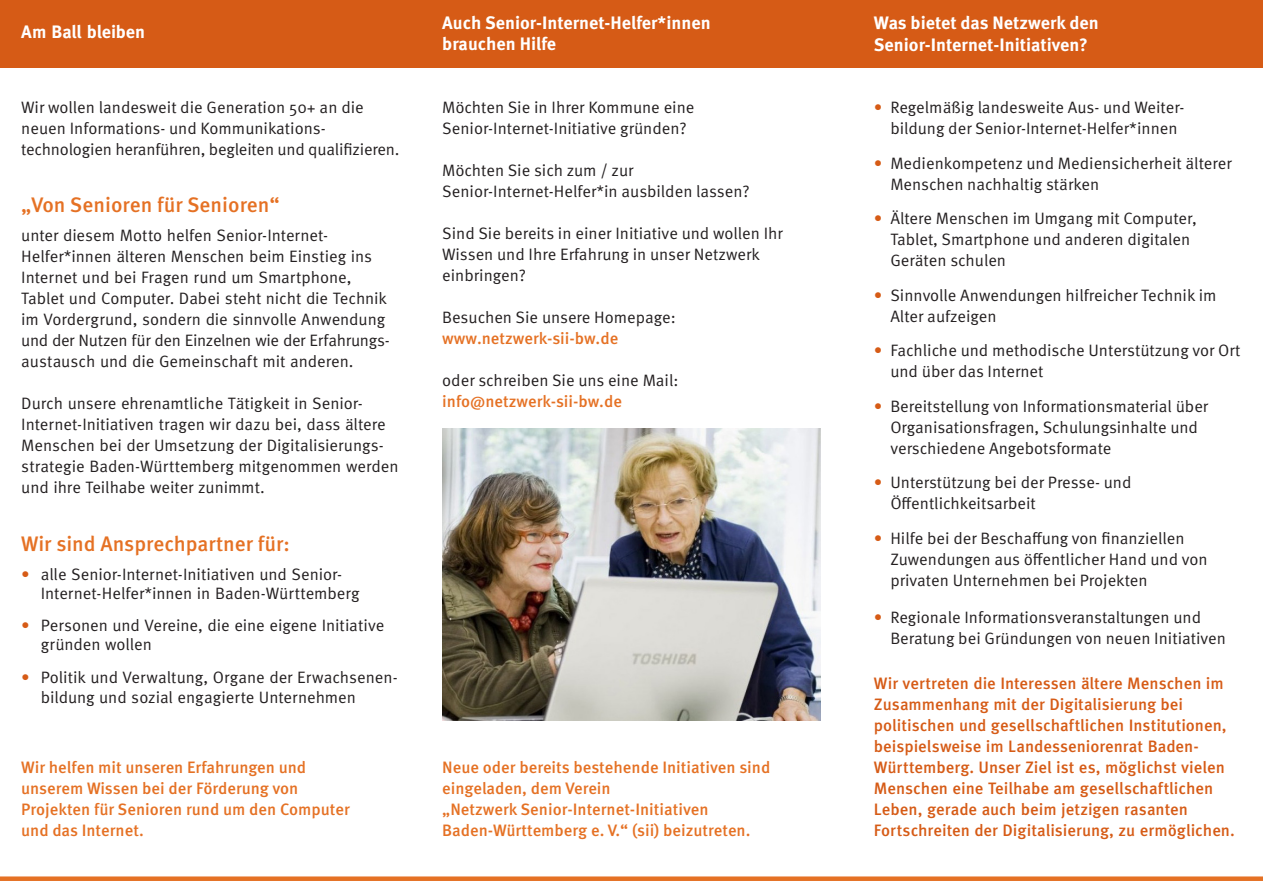
<style>
.page{position:relative;width:1263px;height:893px;background:#fff}
.page>*{position:absolute;margin:0;border:0;box-sizing:border-box;transform-origin:0 0}
.t1{font:500 21px "Meta Pro";color:#e57124}
.Titel_10_bold{font:700 18px "Meta Pro";color:#fff}
.t2{font:16.5px/21px "Meta Pro";color:#231f20}
.t3{font:500 16.5px/21px "Meta Pro";color:#d65b16}
.t4{font:500 16.5px "Meta Pro";color:#e57124}
.s1{color:#d65b16}
</style>
<div class="page">
<div style="left:0;top:0;width:1263px;height:67px;background:#d65b16"></div>
<div style="left:0;top:876px;width:1263px;height:5px;background:#e57124"></div>
<img style="left:442px;top:429px;width:379px;height:292px">
<p class="Titel_10_bold" style="left:21px;top:18px;width:125px">Am Ball bleiben</p>
<p class="t2" style="left:21px;top:97px;width:344px">Wir wollen landesweit die Generation 50+ an die</p>
<p class="t2" style="left:21px;top:118px;width:306px">neuen Informations- und Kommunikations-</p>
<p class="t2" style="left:21px;top:139px;width:380px">technologien heranführen, begleiten und qualifizieren.</p>
<p class="t1" style="left:21px;top:192px;width:260px">„Von Senioren für Senioren“</p>
<p class="t2" style="left:21px;top:225px;width:352px">unter diesem Motto helfen Senior-Internet-<br>Helfer*innen älteren Menschen beim Einstieg ins<br>Internet und bei Fragen rund um Smartphone,</p>
<p class="t2" style="left:21px;top:288px;width:370px">Tablet und Computer. Dabei steht nicht die Technik im Vordergrund, sondern die sinnvolle Anwendung und der Nutzen für den Einzelnen wie der Erfahrungs-</p>
<p class="t2" style="left:21px;top:351px;width:334px">austausch und die Gemeinschaft mit anderen.</p>
<p class="t2" style="left:21px;top:393px;width:379px">Durch unsere ehrenamtliche Tätigkeit in Senior-Internet-Initiativen tragen wir dazu bei, dass ältere Menschen bei der Umsetzung der Digitalisierungs&shy;strategie Baden-Württemberg mitgenommen werden und ihre Teilhabe weiter zunimmt.</p>
<p class="t1" style="left:21px;top:531px;width:270px">Wir sind Ansprechpartner für:</p>
<p class="t2" style="left:21px;top:564px;width:322px"><span class="s1">•</span> alle Senior-Internet-Initiativen und Senior-</p>
<p class="t2" style="left:41px;top:583px;width:320px">Internet-Helfer*innen in Baden-Württemberg</p>
<p class="t2" style="left:21px;top:615px;width:365px"><span class="s1">•</span> Personen und Vereine, die eine eigene Initiative</p>
<p class="t2" style="left:41px;top:634px;width:113px">gründen wollen</p>
<p class="t2" style="left:21px;top:667px;width:378px"><span class="s1">•</span> Politik und Verwaltung, Organe der Erwachsenen-</p>
<p class="t2" style="left:41px;top:687px;width:317px">bildung und sozial engagierte Unternehmen</p>
<p class="t4" style="left:21px;top:756px;width:286px">Wir helfen mit unseren Erfahrungen und</p>
<p class="t4" style="left:21px;top:777px;width:279px">unserem Wissen bei der Förderung von</p>
<p class="t4" style="left:21px;top:798px;width:330px">Projekten für Senioren rund um den Computer</p>
<p class="t4" style="left:21px;top:819px;width:124px">und das Internet.</p>
<p class="Titel_10_bold" style="left:442px;top:9px;width:270px">Auch Senior-Internet-Helfer*innen</p>
<p class="Titel_10_bold" style="left:442px;top:30px;width:115px">brauchen Hilfe</p>
<p class="t2" style="left:442px;top:97px;width:254px">Möchten Sie in Ihrer Kommune eine</p>
<p class="t2" style="left:442px;top:118px;width:246px">Senior-Internet-Initiative gründen?</p>
<p class="t2" style="left:442px;top:160px;width:193px">Möchten Sie sich zum / zur</p>
<p class="t2" style="left:442px;top:181px;width:309px">Senior-Internet-Helfer*in ausbilden lassen?</p>
<p class="t2" style="left:442px;top:223px;width:342px">Sind Sie bereits in einer Initiative und wollen Ihr</p>
<p class="t2" style="left:442px;top:244px;width:319px">Wissen und Ihre Erfahrung in unser Netzwerk</p>
<p class="t2" style="left:442px;top:265px;width:85px">einbringen?</p>
<p class="t2" style="left:442px;top:307px;width:235px">Besuchen Sie unsere Homepage:</p>
<p class="t4" style="left:442px;top:328px;width:178px">www.netzwerk-sii-bw.de</p>
<p class="t2" style="left:442px;top:370px;width:238px">oder schreiben Sie uns eine Mail:</p>
<p class="t4" style="left:442px;top:391px;width:181px">info@netzwerk-sii-bw.de</p>
<p class="t4" style="left:442px;top:757px;width:330px">Neue oder bereits bestehende Initiativen sind</p>
<p class="t4" style="left:442px;top:778px;width:170px">eingeladen, dem Verein</p>
<p class="t4" style="left:442px;top:799px;width:268px">„Netzwerk Senior-Internet-Initiativen</p>
<p class="t4" style="left:442px;top:820px;width:310px">Baden-Württemberg e. V.“ (sii) beizutreten.</p>
<p class="Titel_10_bold" style="left:874px;top:8px;width:226px">Was bietet das Netzwerk den</p>
<p class="Titel_10_bold" style="left:874px;top:31px;width:216px">Senior-Internet-Initiativen?</p>
<p class="t2" style="left:874px;top:97px;width:312px"><span class="s1">•</span> Regelmäßig landesweite Aus- und Weiter-</p>
<p class="t2" style="left:890px;top:118px;width:289px">bildung der Senior-Internet-Helfer*innen</p>
<p class="t2" style="left:874px;top:153px;width:359px"><span class="s1">•</span> Medienkompetenz und Mediensicherheit älterer</p>
<p class="t2" style="left:890px;top:174px;width:210px">Menschen nachhaltig stärken</p>
<p class="t2" style="left:874px;top:208px;width:325px"><span class="s1">•</span> Ältere Menschen im Umgang mit Computer,</p>
<p class="t2" style="left:890px;top:229px;width:301px">Tablet, Smartphone und anderen digitalen</p>
<p class="t2" style="left:890px;top:250px;width:117px">Geräten schulen</p>
<p class="t2" style="left:874px;top:285px;width:344px"><span class="s1">•</span> Sinnvolle Anwendungen hilfreicher Technik im</p>
<p class="t2" style="left:890px;top:306px;width:108px">Alter aufzeigen</p>
<p class="t2" style="left:874px;top:340px;width:368px"><span class="s1">•</span> Fachliche und methodische Unterstützung vor Ort</p>
<p class="t2" style="left:890px;top:361px;width:155px">und über das Internet</p>
<p class="t2" style="left:874px;top:396px;width:336px"><span class="s1">•</span> Bereitstellung von Informationsmaterial über</p>
<p class="t2" style="left:890px;top:417px;width:309px">Organisationsfragen, Schulungsinhalte und</p>
<p class="t2" style="left:890px;top:438px;width:223px">verschiedene Angebotsformate</p>
<p class="t2" style="left:874px;top:472px;width:259px"><span class="s1">•</span> Unterstützung bei der Presse- und</p>
<p class="t2" style="left:890px;top:493px;width:147px">Öffentlichkeitsarbeit</p>
<p class="t2" style="left:874px;top:528px;width:312px"><span class="s1">•</span> Hilfe bei der Beschaffung von finanziellen</p>
<p class="t2" style="left:890px;top:549px;width:319px">Zuwendungen aus öffentlicher Hand und von</p>
<p class="t2" style="left:890px;top:570px;width:259px">privaten Unternehmen bei Projekten</p>
<p class="t2" style="left:874px;top:607px;width:329px"><span class="s1">•</span> Regionale Informationsveranstaltungen und</p>
<p class="t2" style="left:890px;top:628px;width:337px">Beratung bei Gründungen von neuen Initiativen</p>
<p class="t3" style="left:874px;top:673px;width:351px">Wir vertreten die Interessen ältere Menschen im</p>
<p class="t3" style="left:874px;top:694px;width:311px">Zusammenhang mit der Digitalisierung bei</p>
<p class="t3" style="left:874px;top:715px;width:354px">politischen und gesellschaftlichen Institutionen, beispielsweise im Landesseniorenrat Baden-</p>
<p class="t3" style="left:874px;top:757px;width:352px">Württemberg. Unser Ziel ist es, möglichst vielen<br>Menschen eine Teilhabe am gesellschaftlichen<br>Leben, gerade auch beim jetzigen rasanten</p>
<p class="t3" style="left:874px;top:820px;width:362px">Fortschreiten der Digitalisierung, zu ermöglichen.</p>
</div>
